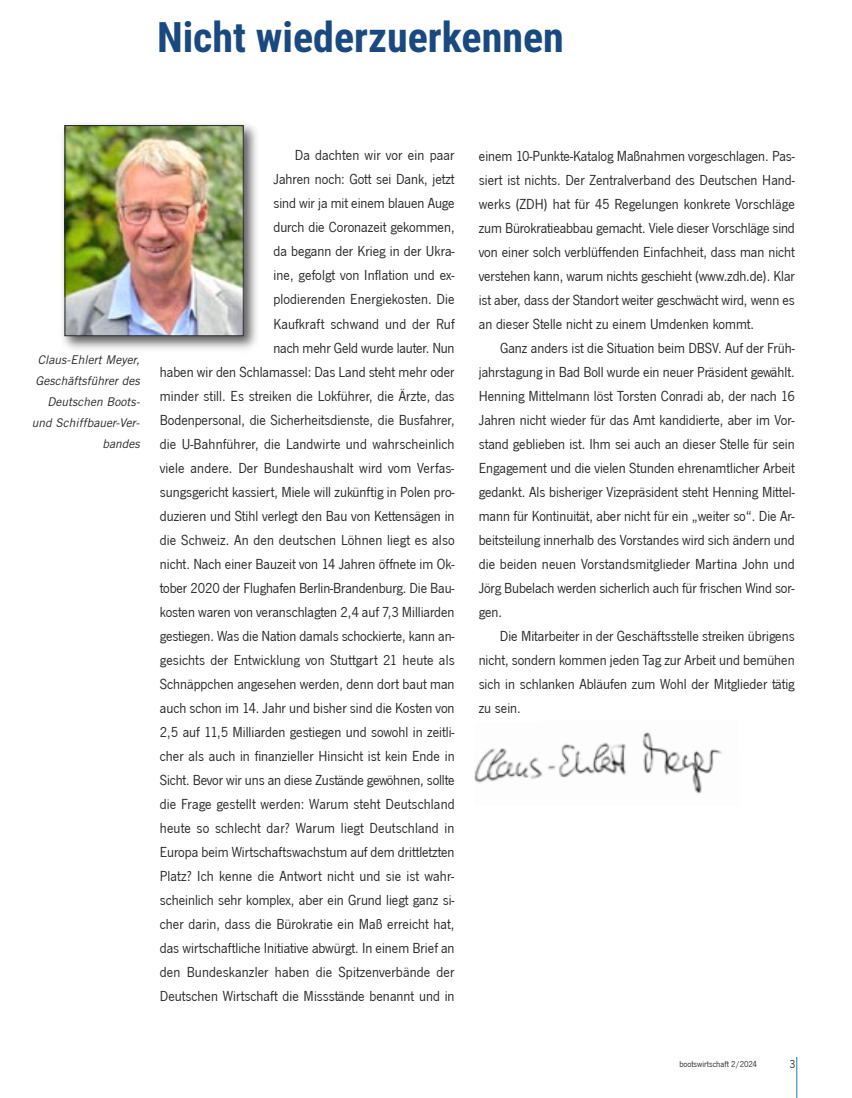
<style>
.page{position:relative;width:852px;height:1098px;background:#fff}
.page>*{position:absolute;margin:0;border:0;box-sizing:border-box;transform-origin:0 0}
.t1{font:700 42px "Roboto Condensed";color:#1a497f}
.t2{font:15px/24px "News Got T";color:#272526;text-align:justify}
.t3{font:italic 12px/21px "Trade Gothic";color:#272526;text-align:right}
.t4{font:12px "News Got T";color:#272526}
.t5{font:9px "News Got T";color:#272526}
</style>
<div class="page">
<hr style="left:796px;top:1057px;width:1px;height:41px;background:#187cbb">
<img style="left:474px;top:732px;width:248px;height:62px">
<img style="left:62px;top:124px;width:195px;height:226px">
<img style="left:67px;top:127px;width:174px;height:207px">
<div style="left:65px;top:125px;width:178px;height:211px;border:1px solid #272526"></div>
<p class="t1" style="left:157px;top:13px;width:408px">Nicht wiederzuerkennen</p>
<p class="t3" style="left:38px;top:350px;width:103px">Claus-Ehlert Meyer,</p>
<p class="t3" style="left:36px;top:371px;width:106px">Geschäftsführer des</p>
<p class="t3" style="left:47px;top:392px;width:94px">Deutschen Boots-</p>
<p class="t3" style="left:32px;top:413px;width:110px">und Schiffbauer-Ver&shy;bandes</p>
<p class="t2" style="left:160px;top:142px;width:296px;text-align:right">Da dachten wir vor ein paar<br>Jahren noch: Gott sei Dank, jetzt<br>sind wir ja mit einem blauen Auge<br>durch die Coronazeit gekommen,<br>da begann der Krieg in der Ukra-<br>ine, gefolgt von Inflation und ex-<br>plodierenden Energiekosten. Die<br>Kaufkraft schwand und der Ruf<br>nach mehr Geld wurde lauter. Nun<br>haben wir den Schlamassel: Das Land steht mehr oder minder still. Es streiken die Lokführer, die Ärzte, das Bodenpersonal, die Sicherheitsdienste, die Busfahrer, die U-Bahnführer, die Landwirte und wahrscheinlich viele andere. Der Bundeshaushalt wird vom Verfas&shy;sungsgericht kassiert, Miele will zukünftig in Polen pro&shy;duzieren und Stihl verlegt den Bau von Kettensägen in die Schweiz. An den deutschen Löhnen liegt es also nicht. Nach einer Bauzeit von 14 Jahren öffnete im Ok&shy;tober 2020 der Flughafen Berlin-Brandenburg. Die Bau&shy;kosten waren von veranschlagten 2,4 auf 7,3 Milliarden gestiegen. Was die Nation damals schockierte, kann an&shy;gesichts der Entwicklung von Stuttgart 21 heute als Schnäppchen angesehen werden, denn dort baut man auch schon im 14. Jahr und bisher sind die Kosten von 2,5 auf 11,5 Milliarden gestiegen und sowohl in zeitli&shy;cher als auch in finanzieller Hinsicht ist kein Ende in Sicht. Bevor wir uns an diese Zustände gewöhnen, sollte die Frage gestellt werden: Warum steht Deutschland heute so schlecht dar? Warum liegt Deutschland in Europa beim Wirtschaftswachstum auf dem drittletzten Platz? Ich kenne die Antwort nicht und sie ist wahr&shy;scheinlich sehr komplex, aber ein Grund liegt ganz si&shy;cher darin, dass die Bürokratie ein Maß erreicht hat, das wirtschaftliche Initiative abwürgt. In einem Brief an den Bundeskanzler haben die Spitzenverbände der Deutschen Wirtschaft die Missstände benannt und in</p>
<p class="t2" style="left:479px;top:142px;width:317px">einem 10-Punkte-Katalog Maßnahmen vorgeschlagen. Pas&shy;siert ist nichts. Der Zentralverband des Deutschen Hand&shy;werks (ZDH) hat für 45 Regelungen konkrete Vorschläge zum Bürokratieabbau gemacht. Viele dieser Vorschläge sind von einer solch verblüffenden Einfachheit, dass man nicht verstehen kann, warum nichts geschieht (www.zdh.de). Klar ist aber, dass der Standort weiter geschwächt wird, wenn es an dieser Stelle nicht zu einem Umdenken kommt.</p>
<p class="t2" style="left:479px;top:334px;width:318px;text-indent:21px">Ganz anders ist die Situation beim DBSV. Auf der Früh&shy;jahrstagung in Bad Boll wurde ein neuer Präsident gewählt.<br>Henning Mittelmann löst Torsten Conradi ab, der nach 16<br>Jahren nicht wieder für das Amt kandidierte, aber im Vor&shy;stand geblieben ist. Ihm sei auch an dieser Stelle für sein Engagement und die vielen Stunden ehrenamtlicher Arbeit gedankt. Als bisheriger Vizepräsident steht Henning Mittel&shy;mann für Kontinuität, aber nicht für ein „weiter so“. Die Ar&shy;beitsteilung innerhalb des Vorstandes wird sich ändern und die beiden neuen Vorstandsmitglieder Martina John und Jörg Bubelach werden sicherlich auch für frischen Wind sor&shy;gen.</p>
<p class="t2" style="left:478px;top:622px;width:317px;text-indent:21px">Die Mitarbeiter in der Geschäftsstelle streiken übrigens nicht, sondern kommen jeden Tag zur Arbeit und bemühen sich in schlanken Abläufen zum Wohl der Mitglieder tätig zu sein.</p>
<p class="t5" style="left:679px;top:1058px;width:79px">bootswirtschaft 2/2024</p>
<p class="t4" style="left:789px;top:1056px;width:7px">3</p>
</div>
